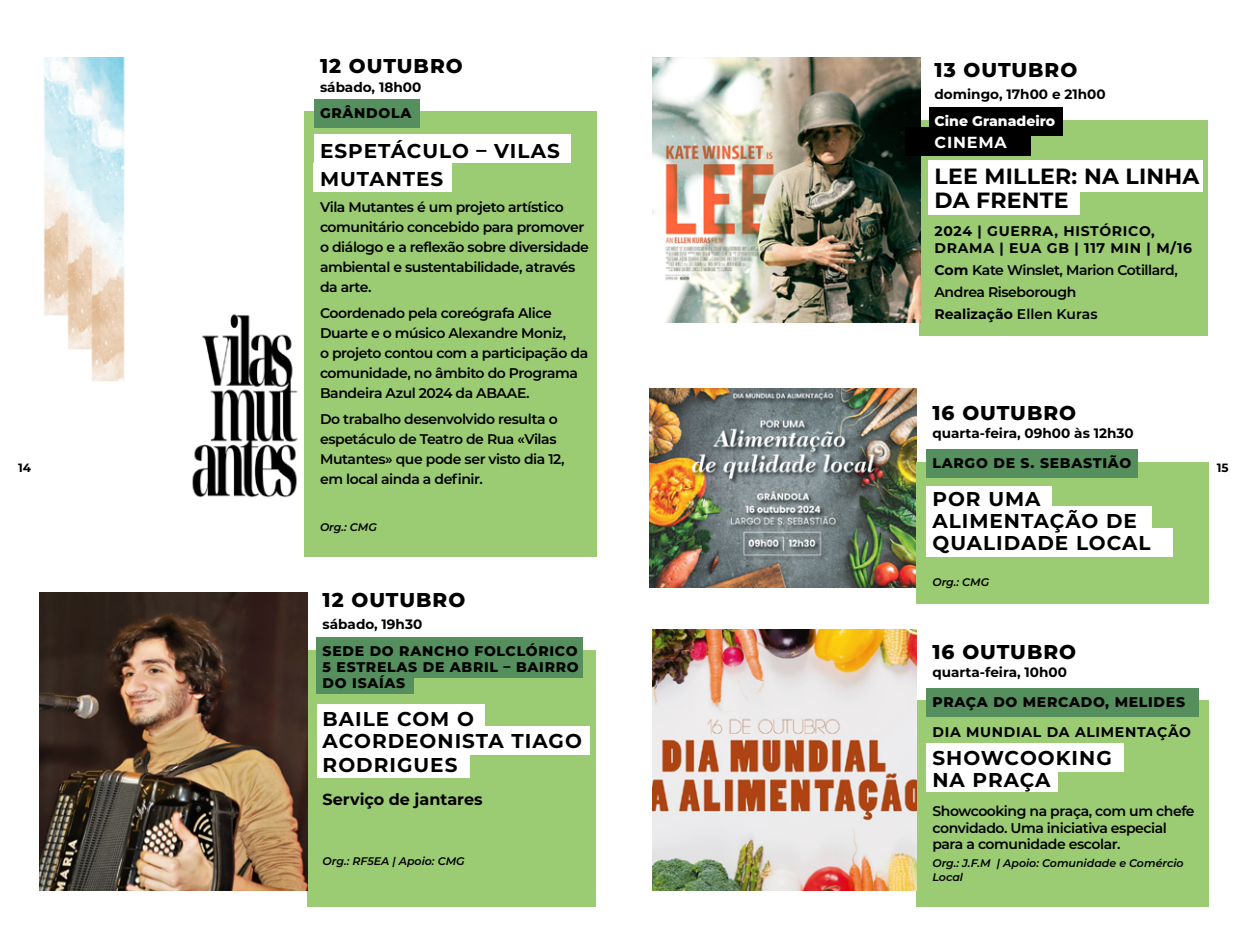
<style>
.page{position:relative;width:1248px;height:936px;background:#fff}
.page>*{position:absolute;margin:0;border:0;box-sizing:border-box;transform-origin:0 0}
.t1{font:700 22px/24px "Montserrat";letter-spacing:.01em;color:#000}
.t2{font:700 20px/22px "Montserrat";letter-spacing:.05em;color:#000}
.t3{font:800 20px "Montserrat";letter-spacing:.05em;color:#000}
.t4{font:700 16px "Montserrat";color:#000}
.t5{font:700 16px "Montserrat";letter-spacing:.05em;color:#fff}
.t6{font:600 14px/20px "Montserrat";letter-spacing:-.03em;color:#000}
.t7{font:800 14px/16px "Montserrat";letter-spacing:.05em;color:#000101;text-align:justify}
.t8{font:700 14px/16.8px "Montserrat";letter-spacing:.05em;color:#000}
.t9{font:800 14px "Montserrat";color:#fff}
.t10{font:700 13.6px "Montserrat";color:#000101}
.t11{font:700 13.6px "Montserrat";color:#000}
.t12{font:700 12px "Montserrat";color:#000}
.t13{font:italic 600 11px/13.2px "Montserrat";color:#000}
.s1{font-weight:700}
</style>
<div class="page">
<img style="left:649px;top:388px;width:267px;height:199px">
<img style="left:43px;top:58px;width:262px;height:440px">
<div style="left:304px;top:112px;width:292px;height:445px;background:#9bcb72"></div>
<div style="left:314px;top:99px;width:105px;height:28px;background:#548f5d"></div>
<svg style="left:314px;top:134px;width:256px;height:58px"></svg>
<div style="left:307px;top:650px;width:288px;height:256px;background:#9bcb72"></div>
<div style="left:317px;top:637px;width:266px;height:25px;background:#548f5d"></div>
<div style="left:317px;top:653px;width:266px;height:24px;background:#548f5d"></div>
<div style="left:317px;top:669px;width:97px;height:25px;background:#548f5d"></div>
<img style="left:40px;top:592px;width:267px;height:298px">
<svg style="left:317px;top:704px;width:272px;height:73px"></svg>
<div style="left:919px;top:120px;width:288px;height:216px;background:#9bcb72"></div>
<div style="left:929px;top:108px;width:134px;height:28px;background:#000"></div>
<img style="left:652px;top:58px;width:268px;height:264px">
<div style="left:905px;top:127px;width:126px;height:28px;background:#000"></div>
<svg style="left:928px;top:160px;width:274px;height:55px"></svg>
<div style="left:916px;top:462px;width:292px;height:142px;background:#9bcb72"></div>
<div style="left:926px;top:449px;width:211px;height:28px;background:#548f5d"></div>
<svg style="left:926px;top:486px;width:246px;height:71px"></svg>
<div style="left:916px;top:700px;width:292px;height:206px;background:#9bcb72"></div>
<div style="left:926px;top:688px;width:272px;height:28px;background:#548f5d"></div>
<svg style="left:926px;top:743px;width:197px;height:49px"></svg>
<img style="left:652px;top:629px;width:264px;height:261px">
<h2 class="t3" style="left:320px;top:51px;width:144px">12 OUTUBRO</h2>
<p class="t10" style="left:320px;top:78px;width:103px">sábado, 18h00</p>
<p class="t7" style="left:320px;top:105px;width:93px">GRÂNDOLA</p>
<h2 class="t2" style="left:320px;top:136px;width:241px;line-height:28px">ESPETÁCULO – VILAS<br>MUTANTES</h2>
<p class="t6" style="left:320px;top:196px;width:270px">Vila Mutantes é um projeto artístico comunitário concebido para promover o diálogo e a reflexão sobre diversidade ambiental e sustentabilidade, através da arte.</p>
<p class="t6" style="left:320px;top:302px;width:269px">Coordenado pela coreógrafa Alice Duarte e o músico Alexandre Moniz,<br>o projeto contou com a participação da comunidade, no âmbito do Programa Bandeira Azul 2024 da ABAAE.</p>
<p class="t6" style="left:320px;top:408px;width:246px">Do trabalho desenvolvido resulta o espetáculo de Teatro de Rua «Vilas<br>Mutantes» que pode ser visto dia 12, em local ainda a definir.</p>
<p class="t13" style="left:320px;top:520px;width:58px">Org.: CMG</p>
<h2 class="t3" style="left:934px;top:56px;width:144px">13 OUTUBRO</h2>
<p class="t11" style="left:934px;top:84px;width:173px">domingo, 17h00 e 21h00</p>
<p class="t9" style="left:934px;top:111px;width:122px">Cine Granadeiro</p>
<p class="t5" style="left:934px;top:131px;width:74px">CINEMA</p>
<h1 class="t1" style="left:934px;top:163px;width:266px">LEE MILLER: NA LINHA<br>DA FRENTE</h1>
<p class="t8" style="left:934px;top:222px;width:259px">2024 | GUERRA, HISTÓRICO,<br>DRAMA | EUA GB | 117 MIN | M/16</p>
<p class="t6" style="left:934px;top:258px;width:245px;line-height:22px"><span class="s1">Com</span> Kate Winslet, Marion Cotillard,<br>Andrea Riseborough<br><span class="s1">Realização</span> Ellen Kuras</p>
<h2 class="t3" style="left:932px;top:398px;width:145px">16 OUTUBRO</h2>
<p class="t10" style="left:932px;top:423px;width:203px">quarta-feira, 09h00 às 12h30</p>
<p class="t7" style="left:932px;top:454px;width:200px">LARGO DE S. SEBASTIÃO</p>
<h2 class="t2" style="left:932px;top:487px;width:220px">POR UMA<br>ALIMENTAÇÃO DE<br>QUALIDADE LOCAL</h2>
<p class="t13" style="left:932px;top:575px;width:58px">Org.: CMG</p>
<p class="t12" style="left:18px;top:458px;width:14px">14</p>
<p class="t12" style="left:1216px;top:458px;width:13px">15</p>
<h2 class="t3" style="left:322px;top:585px;width:144px">12 OUTUBRO</h2>
<p class="t11" style="left:322px;top:614px;width:101px">sábado, 19h30</p>
<p class="t7" style="left:322px;top:642px;width:257px">SEDE DO RANCHO FOLCLÓRICO 5 ESTRELAS DE ABRIL – BAIRRO DO ISAÍAS</p>
<h2 class="t2" style="left:322px;top:707px;width:261px">BAILE COM O<br>ACORDEONISTA TIAGO</h2>
<h2 class="t2" style="left:322px;top:753px;width:136px">RODRIGUES</h2>
<p class="t4" style="left:322px;top:787px;width:161px">Serviço de jantares</p>
<p class="t13" style="left:322px;top:853px;width:143px">Org.: RF5EA | Apoio: CMG</p>
<h2 class="t3" style="left:932px;top:637px;width:145px">16 OUTUBRO</h2>
<p class="t10" style="left:932px;top:662px;width:136px">quarta-feira, 10h00</p>
<p class="t7" style="left:932px;top:693px;width:254px">PRAÇA DO MERCADO, MELIDES</p>
<p class="t8" style="left:932px;top:722px;width:260px">DIA MUNDIAL DA ALIMENTAÇÃO</p>
<h2 class="t2" style="left:932px;top:745px;width:181px">SHOWCOOKING<br>NA PRAÇA</h2>
<p class="t6" style="left:932px;top:801px;width:264px;line-height:16.8px">Showcooking na praça, com um chefe convidado. Uma iniciativa especial para a comunidade escolar.</p>
<p class="t13" style="left:932px;top:856px;width:253px">Org.: J.F.M | Apoio: Comunidade e Comércio<br>Local</p>
</div>
